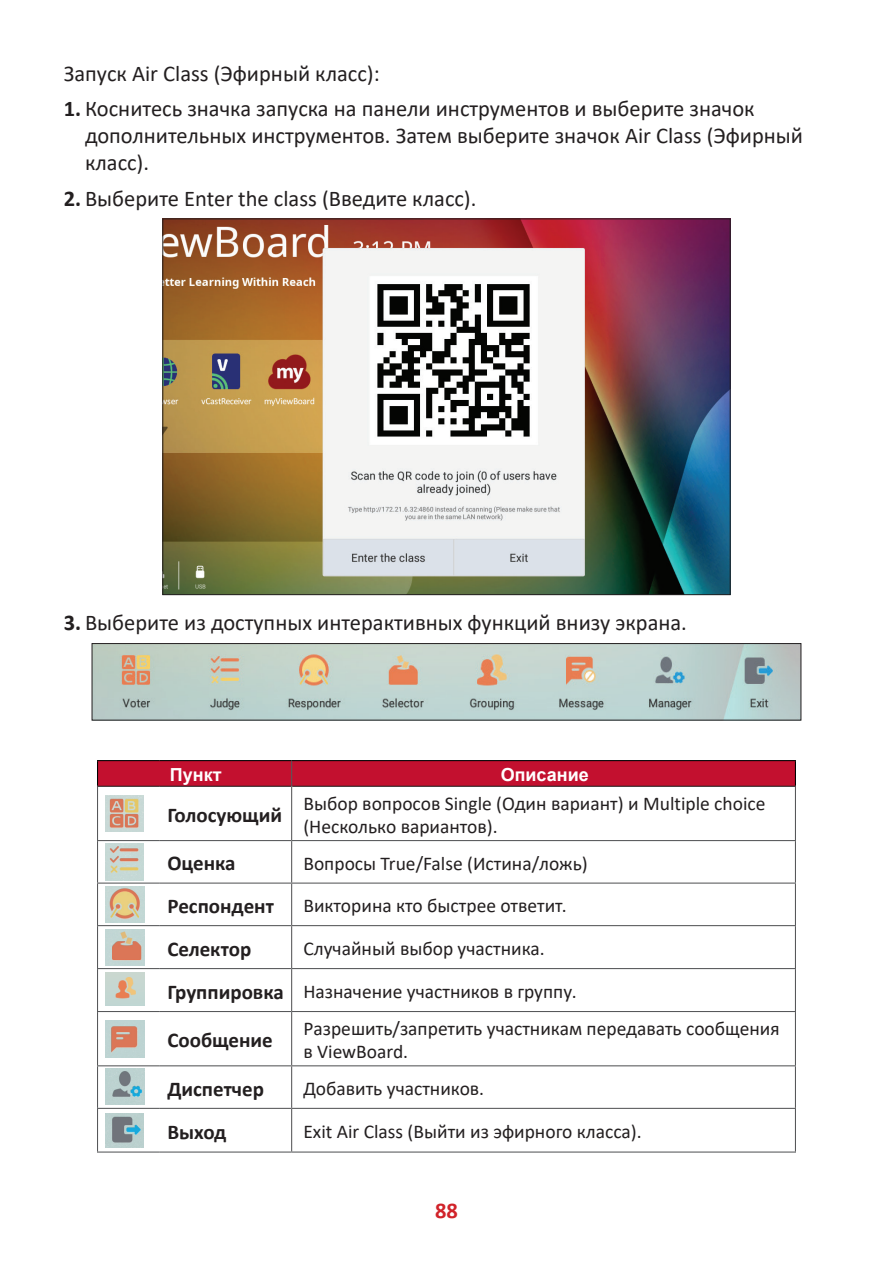
<style>
.page{position:relative;width:893px;height:1263px;background:#fff}
.page>*{position:absolute;margin:0;border:0;box-sizing:border-box;transform-origin:0 0}
.t1{font:22.5px/27px "Calibri";color:#231f20}
.t2{font:700 22.5px "Calibri";color:#d1232a}
.t3{font:700 21px "Calibri";color:#231f20}
.t4{font:19.5px/23.4px "Calibri";color:#231f20}
.t5{font:700 18px "Arial";color:#fff}
.s1{font-weight:700}
.s2{font-weight:700;font-size:21px}
</style>
<div class="page">
<img style="left:165px;top:221px;width:563px;height:372px">
<img style="left:94px;top:645px;width:705px;height:73px">
<div style="left:92px;top:643px;width:709px;height:77px;border:1px solid #231f20"></div>
<hr style="left:97px;top:760px;width:63px;height:1px;background:#000">
<hr style="left:160px;top:760px;width:132px;height:1px;background:#000">
<hr style="left:292px;top:760px;width:504px;height:1px;background:#000">
<hr style="left:97px;top:786px;width:63px;height:1px;background:#231f20">
<hr style="left:160px;top:786px;width:131px;height:1px;background:#231f20">
<hr style="left:292px;top:786px;width:504px;height:1px;background:#231f20">
<hr style="left:97px;top:787px;width:1px;height:53px;background:#57585a">
<hr style="left:795px;top:787px;width:1px;height:53px;background:#57585a">
<hr style="left:97px;top:841px;width:1px;height:41px;background:#57585a">
<hr style="left:795px;top:841px;width:1px;height:41px;background:#57585a">
<hr style="left:97px;top:884px;width:1px;height:41px;background:#57585a">
<hr style="left:795px;top:884px;width:1px;height:41px;background:#57585a">
<hr style="left:97px;top:926px;width:1px;height:42px;background:#57585a">
<hr style="left:795px;top:926px;width:1px;height:42px;background:#57585a">
<hr style="left:97px;top:969px;width:1px;height:42px;background:#57585a">
<hr style="left:795px;top:969px;width:1px;height:42px;background:#57585a">
<hr style="left:97px;top:1012px;width:1px;height:53px;background:#57585a">
<hr style="left:795px;top:1012px;width:1px;height:53px;background:#57585a">
<hr style="left:97px;top:1066px;width:1px;height:42px;background:#57585a">
<hr style="left:795px;top:1066px;width:1px;height:42px;background:#57585a">
<hr style="left:97px;top:1109px;width:1px;height:42px;background:#57585a">
<hr style="left:795px;top:1109px;width:1px;height:42px;background:#57585a">
<hr style="left:97px;top:1151px;width:63px;height:1px;background:#57585a">
<hr style="left:160px;top:1151px;width:132px;height:1px;background:#57585a">
<hr style="left:292px;top:1151px;width:504px;height:1px;background:#57585a">
<svg style="left:97px;top:761px;width:699px;height:25px;background:#bf102e"></svg>
<hr style="left:291px;top:786px;width:1px;height:54px;background:#57585a">
<hr style="left:97px;top:840px;width:63px;height:1px;background:#57585a">
<hr style="left:160px;top:840px;width:132px;height:1px;background:#57585a">
<hr style="left:292px;top:840px;width:504px;height:1px;background:#57585a">
<hr style="left:291px;top:841px;width:1px;height:41px;background:#57585a">
<hr style="left:97px;top:882px;width:63px;height:2px;background:#57585a">
<hr style="left:160px;top:882px;width:132px;height:2px;background:#57585a">
<hr style="left:292px;top:882px;width:504px;height:2px;background:#57585a">
<hr style="left:291px;top:884px;width:1px;height:41px;background:#57585a">
<hr style="left:97px;top:925px;width:63px;height:1px;background:#57585a">
<hr style="left:160px;top:925px;width:132px;height:1px;background:#57585a">
<hr style="left:292px;top:925px;width:504px;height:1px;background:#57585a">
<hr style="left:291px;top:926px;width:1px;height:42px;background:#57585a">
<hr style="left:97px;top:968px;width:63px;height:1px;background:#57585a">
<hr style="left:160px;top:968px;width:132px;height:1px;background:#57585a">
<hr style="left:292px;top:968px;width:504px;height:1px;background:#57585a">
<hr style="left:291px;top:969px;width:1px;height:42px;background:#57585a">
<hr style="left:97px;top:1011px;width:63px;height:1px;background:#57585a">
<hr style="left:160px;top:1011px;width:132px;height:1px;background:#57585a">
<hr style="left:292px;top:1011px;width:504px;height:1px;background:#57585a">
<hr style="left:291px;top:1012px;width:1px;height:53px;background:#57585a">
<hr style="left:97px;top:1065px;width:63px;height:1px;background:#57585a">
<hr style="left:160px;top:1065px;width:132px;height:1px;background:#57585a">
<hr style="left:292px;top:1065px;width:504px;height:1px;background:#57585a">
<hr style="left:291px;top:1066px;width:1px;height:42px;background:#57585a">
<hr style="left:97px;top:1108px;width:63px;height:1px;background:#57585a">
<hr style="left:160px;top:1108px;width:132px;height:1px;background:#57585a">
<hr style="left:292px;top:1108px;width:504px;height:1px;background:#57585a">
<hr style="left:291px;top:1109px;width:1px;height:42px;background:#57585a">
<img style="left:105px;top:795px;width:39px;height:37px">
<img style="left:105px;top:843px;width:39px;height:37px">
<img style="left:105px;top:886px;width:40px;height:37px">
<img style="left:105px;top:929px;width:40px;height:37px">
<img style="left:105px;top:972px;width:40px;height:33px">
<img style="left:105px;top:1021px;width:40px;height:36px">
<img style="left:105px;top:1068px;width:40px;height:36px">
<img style="left:105px;top:1114px;width:39px;height:34px">
<p class="t1" style="left:64px;top:59px;width:317px">Запуск Air Class (Эфирный класс):</p>
<p class="t1" style="left:85px;top:95px;width:720px;text-indent:-21px"><span class="s1">1.</span> Коснитесь значка запуска на панели инструментов и выберите значок дополнительных инструментов. Затем выберите значок Air Class (Эфирный класс).</p>
<p class="t1" style="left:64px;top:184px;width:414px"><span class="s1">2.</span> Выберите Enter the class (Введите класс).</p>
<p class="t1" style="left:64px;top:609px;width:625px"><span class="s1">3.</span> Выберите из доступных интерактивных функций внизу экрана.</p>
<p class="t5" style="left:170px;top:762px;width:53px">Пункт</p>
<p class="t5" style="left:501px;top:762px;width:90px">Описание</p>
<p class="t3" style="left:167px;top:800px;width:116px">Голосующий</p>
<p class="t4" style="left:303px;top:791px;width:464px">Выбор вопросов Single (Один вариант) и Multiple choice (Несколько вариантов).</p>
<p class="t3" style="left:167px;top:848px;width:70px">Оценка</p>
<p class="t4" style="left:303px;top:851px;width:286px">Вопросы True/False (Истина/ложь)</p>
<p class="t3" style="left:167px;top:891px;width:108px">Респондент</p>
<p class="t4" style="left:303px;top:894px;width:265px">Викторина кто быстрее ответит.</p>
<p class="t3" style="left:167px;top:934px;width:85px">Селектор</p>
<p class="t4" style="left:303px;top:936px;width:243px">Случайный выбор участника.</p>
<p class="t4" style="left:167px;top:979px;width:411px"><span class="s2">Группировка</span> Назначение участников в группу.</p>
<p class="t3" style="left:167px;top:1025px;width:107px">Сообщение</p>
<p class="t4" style="left:303px;top:1016px;width:478px">Разрешить/запретить участникам передавать сообщения в ViewBoard.</p>
<p class="t3" style="left:167px;top:1074px;width:98px">Диспетчер</p>
<p class="t4" style="left:303px;top:1076px;width:182px">Добавить участников.</p>
<p class="t3" style="left:167px;top:1117px;width:60px">Выход</p>
<p class="t4" style="left:303px;top:1119px;width:340px">Exit Air Class (Выйти из эфирного класса).</p>
<p class="t2" style="left:435px;top:1194px;width:24px">88</p>
</div>
